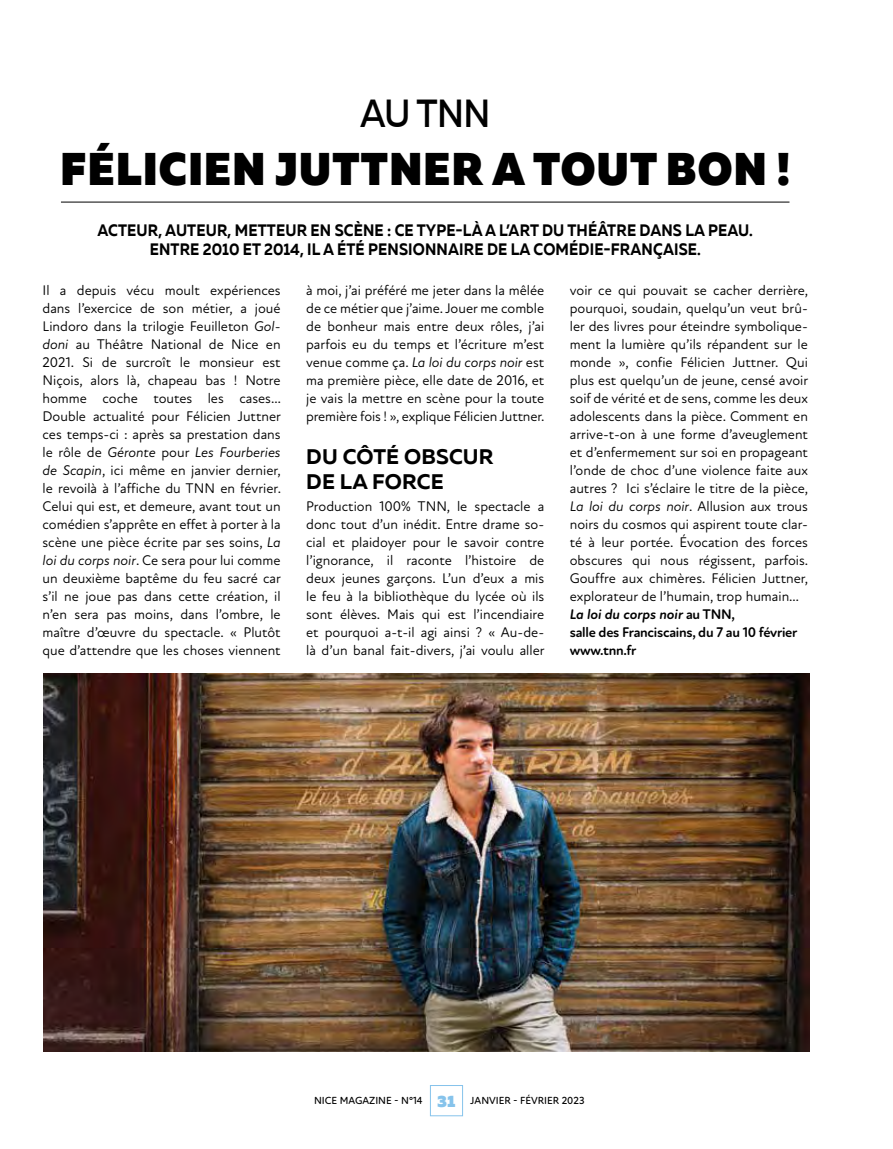
<style>
.page{position:relative;width:893px;height:1149px;background:#fff}
.page>*{position:absolute;margin:0;border:0;box-sizing:border-box;transform-origin:0 0}
.t1{font:900 45.6px "Muller";letter-spacing:.03em;color:#000;scale:.95 1}
.t2{font:500 39px "Muller";color:#000;scale:.9 1}
.t3{font:700 21px/25.2px "Muller";letter-spacing:.01em;color:#000}
.t4{font:700 16.5px/19.8px "Muller";letter-spacing:.01em;color:#000;text-align:center;scale:.9 1}
.t5{font:900 16.5px "Muller";color:#86c3eb}
.t6{font:14.25px/18px "Atten Round New";color:#000;text-align:justify}
.t7{font:500 10.5px "Atten Round New";color:#000}
.s1{font-style:italic}
.s2{font-weight:700;font-style:italic}
.s3{font-weight:700}
</style>
<div class="page">
<div style="left:430px;top:1084px;width:33px;height:31px;border:1px solid #86c3eb"></div>
<hr style="left:61px;top:202px;width:728px;height:1px;background:#000">
<img style="left:44px;top:673px;width:765px;height:378px">
<h2 class="t2" style="left:360px;top:89px;width:146px">AU TNN</h2>
<h1 class="t1" style="left:61px;top:140px;width:769px">FÉLICIEN JUTTNER A TOUT BON !</h1>
<p class="t4" style="left:98px;top:220px;width:729px">ACTEUR, AUTEUR, METTEUR EN SCÈNE : CE TYPE-LÀ A L’ART DU THÉÂTRE DANS LA PEAU.<br>ENTRE 2010 ET 2014, IL A ÉTÉ PENSIONNAIRE DE LA COMÉDIE-FRANÇAISE.</p>
<p class="t6" style="left:43px;top:281px;width:240px">Il a depuis vécu moult expériences dans l’exercice de son métier, a joué Lindoro dans la trilogie Feuilleton <span class="s1">Gol&shy;doni</span> au Théâtre National de Nice en 2021. Si de surcroît le monsieur est Niçois, alors là, chapeau bas ! Notre homme coche toutes les cases… Double actualité pour Félicien Juttner ces temps-ci : après sa prestation dans le rôle de <span class="s1">Géronte</span> pour <span class="s1">Les Fourberies de Scapin</span>, ici même en janvier dernier, le revoilà à l’affiche du TNN en février.<br>Celui qui est, et demeure, avant tout un comédien s’apprête en effet à porter à la scène une pièce écrite par ses soins, <span class="s1">La loi du corps noir</span>. Ce sera pour lui comme un deuxième baptême du feu sacré car s’il ne joue pas dans cette création, il n’en sera pas moins, dans l’ombre, le maître d’œuvre du spectacle. « Plutôt que d’attendre que les choses viennent</p>
<p class="t6" style="left:306px;top:281px;width:240px">à moi, j’ai préféré me jeter dans la mêlée de ce métier que j’aime. Jouer me comble de bonheur mais entre deux rôles, j’ai parfois eu du temps et l’écriture m’est venue comme ça. <span class="s1">La loi du corps noir</span> est ma première pièce, elle date de 2016, et je vais la mettre en scène pour la toute première fois ! », explique Félicien Juttner.</p>
<h3 class="t3" style="left:306px;top:444px;width:189px">DU CÔTÉ OBSCUR<br>DE LA FORCE</h3>
<p class="t6" style="left:306px;top:497px;width:240px">Production 100% TNN, le spectacle a donc tout d’un inédit. Entre drame so&shy;cial et plaidoyer pour le savoir contre l’ignorance, il raconte l’histoire de deux jeunes garçons. L’un d’eux a mis le feu à la bibliothèque du lycée où ils sont élèves. Mais qui est l’incendiaire et pourquoi a-t-il agi ainsi ? « Au-de&shy;là d’un banal fait-divers, j’ai voulu aller</p>
<p class="t6" style="left:570px;top:281px;width:240px;text-align:left">voir ce qui pouvait se cacher derrière, pourquoi, soudain, quelqu’un veut brû&shy;ler des livres pour éteindre symbolique&shy;ment la lumière qu’ils répandent sur le monde », confie Félicien Juttner. Qui plus est quelqu’un de jeune, censé avoir soif de vérité et de sens, comme les deux adolescents dans la pièce. Comment en arrive-t-on à une forme d’aveuglement et d’enfermement sur soi en propageant l’onde de choc d’une violence faite aux autres ? Ici s’éclaire le titre de la pièce, <span class="s1">La loi du corps noir</span>. Allusion aux trous noirs du cosmos qui aspirent toute clar&shy;té à leur portée. Évocation des forces obscures qui nous régissent, parfois.<br>Gouffre aux chimères. Félicien Juttner, explorateur de l’humain, trop humain… <span class="s2">La loi du corps noir</span> <span class="s3">au TNN,<br>salle des Franciscains, du 7 au 10 février www.tnn.fr</span></p>
<p class="t7" style="left:314px;top:1094px;width:110px">NICE MAGAZINE - N°14</p>
<p class="t7" style="left:470px;top:1094px;width:116px">JANVIER - FÉVRIER 2023</p>
<p class="t5" style="left:437px;top:1090px;width:20px">31</p>
</div>
